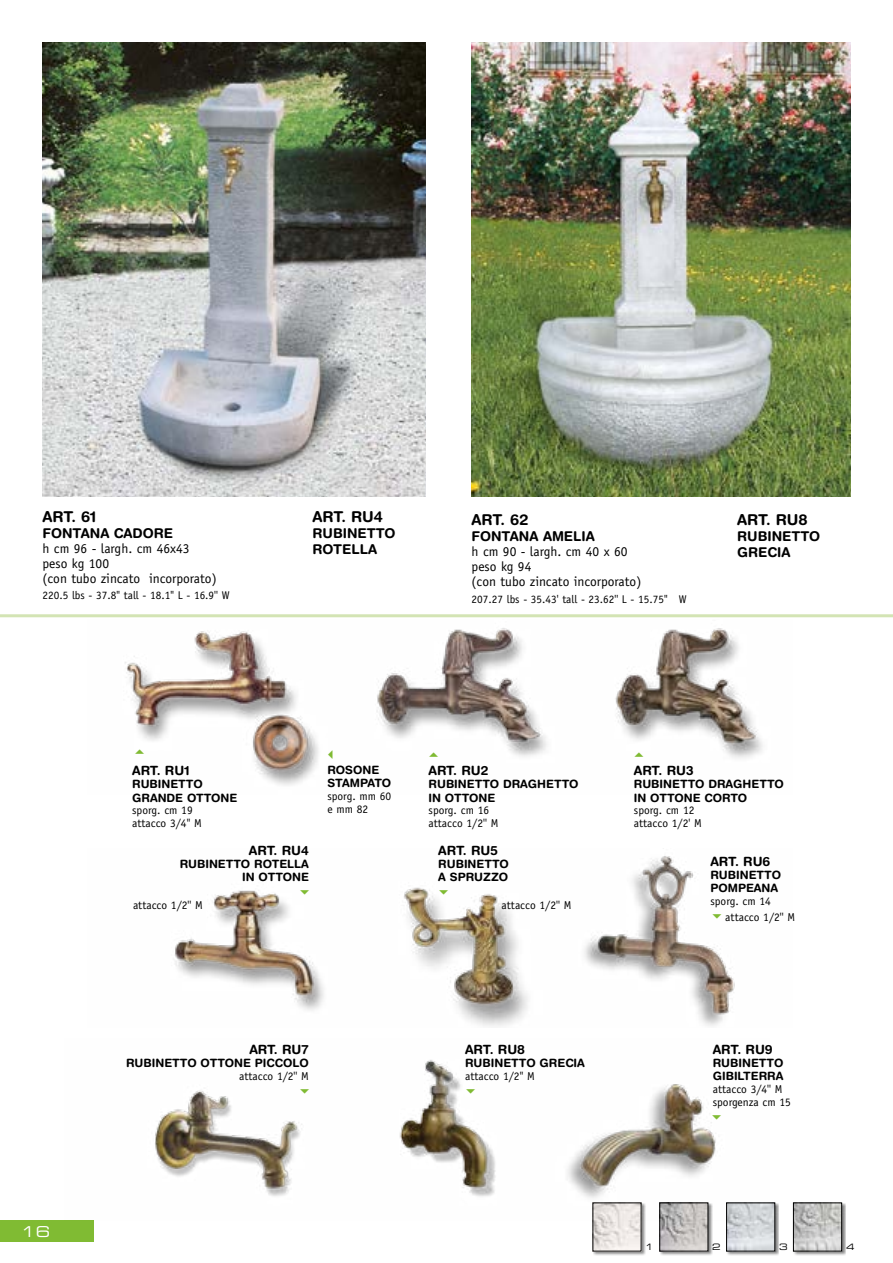
<style>
.page{position:relative;width:893px;height:1263px;background:#fff}
.page>*{position:absolute;margin:0;border:0;box-sizing:border-box;transform-origin:0 0}
.t1{font:700 15px "Helvetica Rounded";color:#000}
.t2{font:15px "Eurostile Extended Two";color:#fff}
.t3{font:13.5px/15px "Officina Sans";color:#000}
.t4{font:700 13.5px/15.8px "Helvetica Rounded";color:#000}
.t5{font:700 12.75px "Helvetica Rounded";color:#000}
.t6{font:700 11.55px/13.4px "Helvetica Rounded";color:#000}
.t7{font:11.55px/12.8px "Officina Sans";color:#000}
.t8{font:11.25px "Officina Sans";color:#000}
.t9{font:8.85px "Eurostile Extended Two";color:#000}
</style>
<div class="page">
<div style="left:593px;top:1203px;width:52px;height:52px;background:#000;opacity:.5"></div>
<img style="left:594px;top:1220px;width:46px;height:29px">
<div style="left:660px;top:1203px;width:52px;height:52px;background:#000;opacity:.5"></div>
<img style="left:661px;top:1220px;width:45px;height:29px">
<div style="left:727px;top:1203px;width:52px;height:52px;background:#000;opacity:.5"></div>
<img style="left:728px;top:1204px;width:45px;height:45px">
<div style="left:793px;top:1203px;width:53px;height:52px;background:#000;opacity:.5"></div>
<img style="left:795px;top:1204px;width:45px;height:45px">
<div style="left:793px;top:1202px;width:49px;height:49px;border:1px solid #000"></div>
<div style="left:0;top:1220px;width:94px;height:22px;background:#80bb33"></div>
<img style="left:43px;top:43px;width:383px;height:453px">
<img style="left:472px;top:43px;width:378px;height:453px">
<hr style="left:0;top:614px;width:893px;height:3px;background:#d3e4b4">
<img style="left:175px;top:856px;width:560px;height:170px">
<img style="left:155px;top:1060px;width:614px;height:160px">
<img style="left:125px;top:628px;width:638px;height:158px">
<svg style="left:135px;top:749px;width:9px;height:5px"></svg>
<svg style="left:429px;top:752px;width:9px;height:5px"></svg>
<svg style="left:328px;top:750px;width:5px;height:9px"></svg>
<svg style="left:300px;top:890px;width:9px;height:4px"></svg>
<svg style="left:300px;top:1089px;width:9px;height:4px"></svg>
<svg style="left:439px;top:890px;width:9px;height:4px"></svg>
<svg style="left:466px;top:1089px;width:9px;height:4px"></svg>
<svg style="left:713px;top:914px;width:8px;height:4px"></svg>
<svg style="left:635px;top:752px;width:8px;height:5px"></svg>
<svg style="left:712px;top:1115px;width:9px;height:5px"></svg>
<p class="t1" style="left:43px;top:508px;width:55px">ART. 61</p>
<p class="t4" style="left:43px;top:525px;width:132px">FONTANA CADORE</p>
<p class="t3" style="left:43px;top:541px;width:176px">h cm 96 - largh. cm 46x43 peso kg 100<br>(con tubo zincato incorporato)</p>
<p class="t8" style="left:43px;top:589px;width:189px">220.5 lbs - 37.8'' tall - 18.1'' L - 16.9'' W</p>
<p class="t5" style="left:132px;top:763px;width:59px">ART. RU1</p>
<p class="t6" style="left:132px;top:777px;width:107px">RUBINETTO<br>GRANDE OTTONE</p>
<p class="t7" style="left:132px;top:804px;width:71px">sporg. cm 19 attacco 3/4'' M</p>
<p class="t1" style="left:313px;top:508px;width:72px">ART. RU4</p>
<p class="t4" style="left:313px;top:525px;width:85px">RUBINETTO<br>ROTELLA</p>
<p class="t1" style="left:472px;top:511px;width:58px">ART. 62</p>
<p class="t4" style="left:472px;top:528px;width:125px">FONTANA AMELIA</p>
<p class="t3" style="left:472px;top:544px;width:171px">h cm 90 - largh. cm 40 x 60 peso kg 94<br>(con tubo zincato incorporato)</p>
<p class="t8" style="left:472px;top:592px;width:217px">207.27 lbs - 35.43' tall - 23.62'' L - 15.75'' W</p>
<p class="t1" style="left:737px;top:511px;width:72px">ART. RU8</p>
<p class="t4" style="left:737px;top:528px;width:85px">RUBINETTO<br>GRECIA</p>
<p class="t6" style="left:327px;top:763px;width:65px">ROSONE<br>STAMPATO</p>
<p class="t7" style="left:327px;top:790px;width:66px">sporg. mm 60 e mm 82</p>
<p class="t5" style="left:429px;top:763px;width:61px">ART. RU2</p>
<p class="t6" style="left:429px;top:777px;width:151px">RUBINETTO DRAGHETTO<br>IN OTTONE</p>
<p class="t7" style="left:429px;top:804px;width:71px">sporg. cm 16 attacco 1/2'' M</p>
<p class="t5" style="left:634px;top:763px;width:61px">ART. RU3</p>
<p class="t6" style="left:634px;top:777px;width:151px">RUBINETTO DRAGHETTO<br>IN OTTONE CORTO</p>
<p class="t7" style="left:634px;top:804px;width:69px">sporg. cm 12 attacco 1/2' M</p>
<p class="t2" style="left:21px;top:1221px;width:30px">16</p>
<p class="t5" style="left:249px;top:842px;width:61px">ART. RU4</p>
<p class="t6" style="left:180px;top:857px;width:131px;text-align:right">RUBINETTO ROTELLA<br>IN OTTONE</p>
<p class="t5" style="left:438px;top:842px;width:61px">ART. RU5</p>
<p class="t6" style="left:438px;top:857px;width:72px">RUBINETTO<br>A SPRUZZO</p>
<p class="t7" style="left:133px;top:899px;width:71px">attacco 1/2'' M</p>
<p class="t7" style="left:502px;top:899px;width:71px">attacco 1/2'' M</p>
<p class="t5" style="left:249px;top:1041px;width:61px">ART. RU7</p>
<p class="t6" style="left:126px;top:1056px;width:184px">RUBINETTO OTTONE PICCOLO</p>
<p class="t7" style="left:239px;top:1069px;width:71px">attacco 1/2'' M</p>
<p class="t5" style="left:465px;top:1041px;width:61px">ART. RU8</p>
<p class="t6" style="left:465px;top:1056px;width:121px">RUBINETTO GRECIA</p>
<p class="t7" style="left:465px;top:1069px;width:71px">attacco 1/2'' M</p>
<p class="t5" style="left:710px;top:853px;width:61px">ART. RU6</p>
<p class="t6" style="left:710px;top:868px;width:72px">RUBINETTO<br>POMPEANA</p>
<p class="t7" style="left:710px;top:895px;width:62px">sporg. cm 14</p>
<p class="t7" style="left:725px;top:911px;width:71px">attacco 1/2'' M</p>
<p class="t5" style="left:713px;top:1041px;width:61px">ART. RU9</p>
<p class="t6" style="left:713px;top:1056px;width:72px">RUBINETTO<br>GIBILTERRA</p>
<p class="t7" style="left:713px;top:1083px;width:80px">attacco 3/4'' M sporgenza cm 15</p>
<p class="t9" style="left:645px;top:1241px;width:10px">1</p>
<p class="t9" style="left:712px;top:1241px;width:10px">2</p>
<p class="t9" style="left:779px;top:1241px;width:10px">3</p>
<p class="t9" style="left:846px;top:1241px;width:10px">4</p>
</div>
